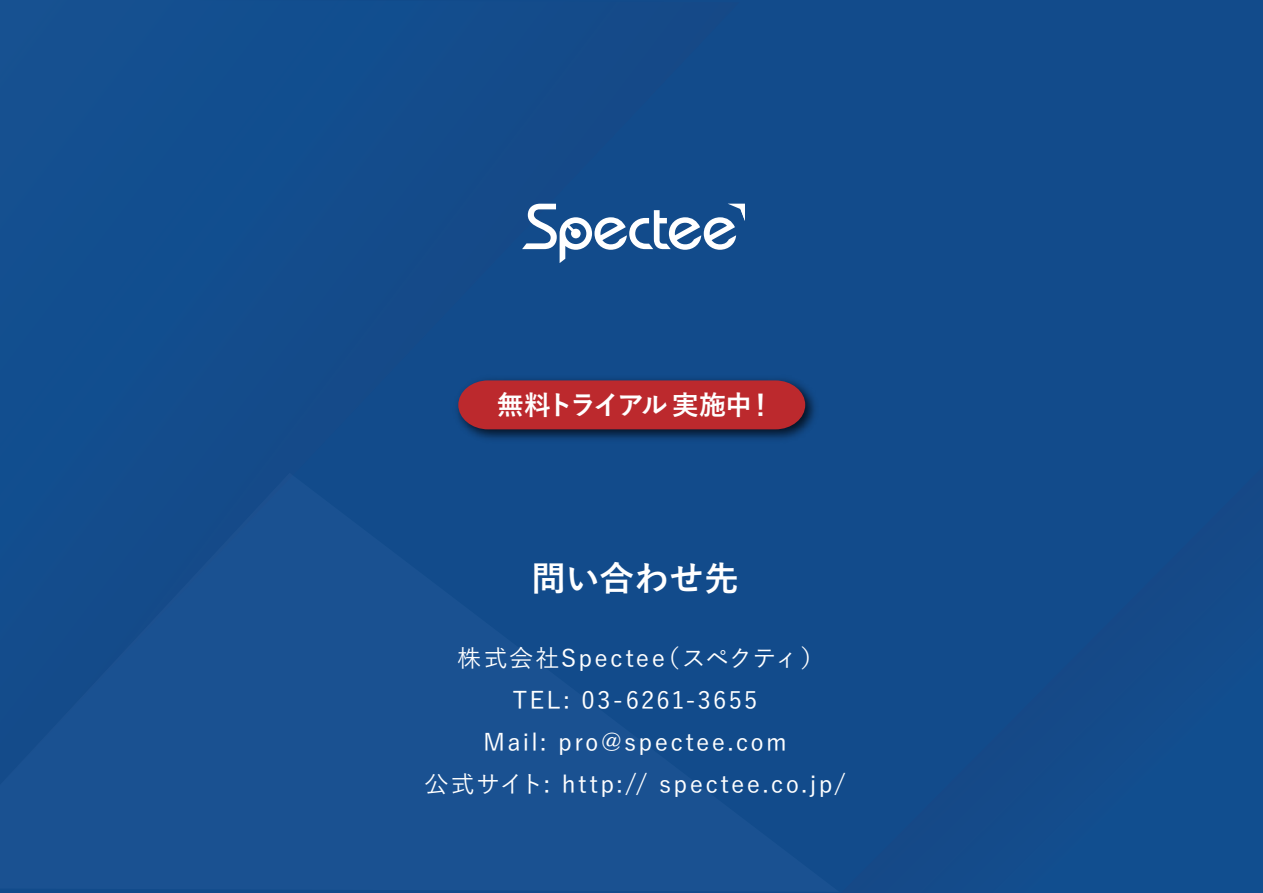
<style>
.page{position:relative;width:1263px;height:893px;background:#124b8b}
.page>*{position:absolute;margin:0;border:0;box-sizing:border-box;transform-origin:0 0}
.t1{font:700 34.35px "Yu Go";letter-spacing:.01em;color:#fff}
.t2{font:700 27px "Yu Go";letter-spacing:-.105em;color:#fff}
.t3{font:500 24px/42px "Yu Go";letter-spacing:.09em;color:#fff;text-align:center}
</style>
<div class="page">
<svg style="left:522px;top:204px;width:223px;height:59px"></svg>
<img style="left:457px;top:378px;width:358px;height:62px">
<div style="left:458px;top:380px;width:347px;height:49px;background:#bc292d"></div>
<p class="t2" style="left:497px;top:390px;width:279px">無料トライアル実施中！</p>
<h1 class="t1" style="left:531px;top:559px;width:209px">問い合わせ先</h1>
<p class="t3" style="left:424px;top:634px;width:423px">株式会社Spectee（スペクティ）<br>TEL: 03-6261-3655<br>Mail: pro@spectee.com<br>公式サイト: http:// spectee.co.jp/</p>
</div>
